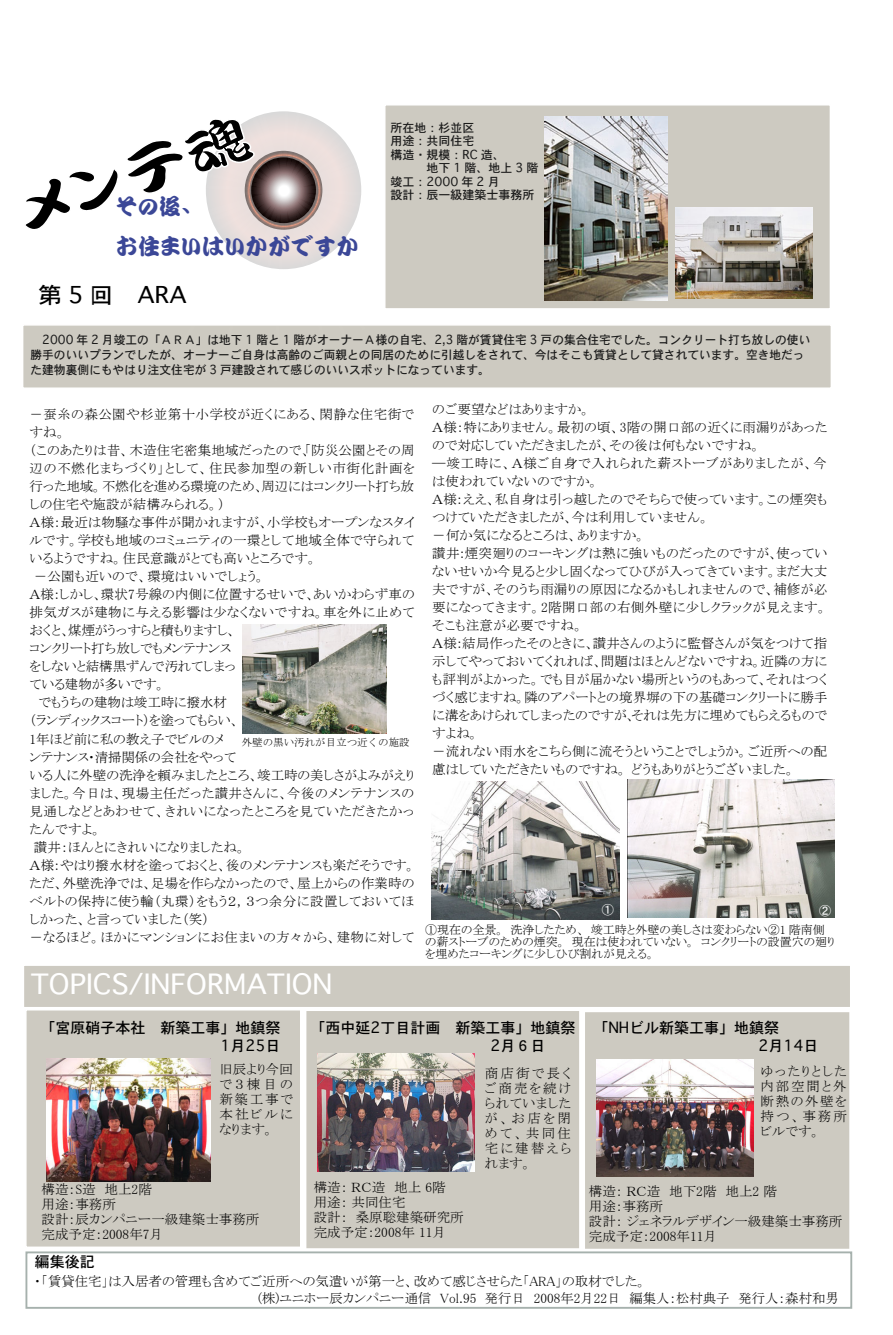
<style>
.page{position:relative;width:893px;height:1335px;background:#fff}
.page>*{position:absolute;margin:0;border:0;box-sizing:border-box;transform-origin:0 0}
.t1{font:27px "Osaka";color:#fff;scale:1.05 1}
.t2{font:22.5px/39.3px "Kantinliu EGP Heavy SJIS";color:#3b4797}
.t3{font:22.5px "Osaka";color:#000;scale:1.06 1}
.t4{font:15px "Osaka";color:#000}
.t5{font:13.5px/15px "MS P Mincho";letter-spacing:.01em;color:#000}
.t6{font:13.5px "MS P Mincho";letter-spacing:.035em;color:#000}
.t7{font:13.5px "MS P Mincho";letter-spacing:.03em;color:#000}
.t8{font:13.5px "MS P Mincho";letter-spacing:-.01em;color:#000}
.t9{font:13.5px "MS P Mincho";letter-spacing:.04em;color:#000}
.t10{font:13.5px "MS P Mincho";letter-spacing:.055em;color:#000}
.t11{font:12px/13.5px "Osaka";color:#1a1a1a}
.t12{font:12px/12px "MS P Mincho";color:#000}
.t13{font:12px "MS Gothic";color:#fff}
.t14{font:10.5px "MS Mincho";color:#000}
</style>
<div class="page">
<div style="left:306px;top:1011px;width:273px;height:237px;background:#cdcac1"></div>
<div style="left:23px;top:325px;width:808px;height:63px;background:#cdcac1"></div>
<div style="left:22px;top:324px;width:810px;height:65px;border:2px solid #fff"></div>
<div style="left:26px;top:1010px;width:275px;height:237px;background:#cdcac1"></div>
<div style="left:25px;top:1009px;width:276px;height:239px;border:2px solid #fff"></div>
<div style="left:25px;top:1251px;width:827px;height:58px;border:2px solid #a6b1ad"></div>
<div style="left:23px;top:965px;width:828px;height:42px;background:#cdcac1"></div>
<div style="left:23px;top:964px;width:828px;height:44px;border:2px solid #fff"></div>
<svg style="left:96px;top:111px;width:375px;height:216px"></svg>
<svg style="left:25px;top:167px;width:95px;height:63px"></svg>
<svg style="left:126px;top:117px;width:129px;height:78px"></svg>
<div style="left:385px;top:105px;width:445px;height:204px;background:#cdcac1"></div>
<div style="left:384px;top:104px;width:447px;height:206px;border:2px solid #fff"></div>
<div style="left:585px;top:1012px;width:264px;height:236px;background:#cdcac1"></div>
<img style="left:317px;top:1054px;width:158px;height:118px">
<img style="left:596px;top:1059px;width:157px;height:118px">
<img style="left:47px;top:1058px;width:164px;height:123px">
<img style="left:675px;top:207px;width:137px;height:92px">
<img style="left:545px;top:116px;width:122px;height:184px">
<img style="left:628px;top:779px;width:206px;height:139px">
<img style="left:431px;top:781px;width:189px;height:138px">
<img style="left:242px;top:624px;width:145px;height:110px">
<p class="t2" style="left:116px;top:187px;width:244px">その後、<br>お住まいはいかがですか</p>
<p class="t3" style="left:38px;top:281px;width:142px">第 5 回　ARA</p>
<p class="t11" style="left:391px;top:120px;width:150px">所在地：杉並区<br>用途：共同住宅<br>構造・規模：RC 造、<br>　　　地下 1 階、地上 3 階竣工：2000 年 2 月<br>設計：辰一級建築士事務所</p>
<p class="t11" style="left:31px;top:332px;width:781px;line-height:15px">　2000 年 2 月竣工の「ＡＲＡ」は地下 1 階と 1 階がオーナーＡ様の自宅、2,3 階が賃貸住宅 3 戸の集合住宅でした。コンクリート打ち放しの使い勝手のいいプランでしたが、オーナーご自身は高齢のご両親との同居のために引越しをされて、今はそこも賃貸として貸されています。空き地だった建物裏側にもやはり注文住宅が 3 戸建設されて感じのいいスポットになっています。</p>
<p class="t7" style="left:30px;top:408px;width:386px">－蚕糸の森公園や杉並第十小学校が近くにある、閑静な住宅街で</p>
<p class="t5" style="left:30px;top:425px;width:38px">すね。</p>
<p class="t5" style="left:30px;top:443px;width:387px">（このあたりは昔、木造住宅密集地域だったので、「防災公園とその周</p>
<p class="t10" style="left:30px;top:462px;width:386px">辺の不燃化まちづくり」として、住民参加型の新しい市街化計画を</p>
<p class="t5" style="left:30px;top:479px;width:386px">行った地域。不燃化を進める環境のため、周辺にはコンクリート打ち放</p>
<p class="t5" style="left:30px;top:497px;width:197px">しの住宅や施設が結構みられる。）</p>
<p class="t5" style="left:30px;top:515px;width:386px">Ａ様：最近は物騒な事件が聞かれますが、小学校もオープンなスタイ</p>
<p class="t5" style="left:30px;top:533px;width:386px">ルです。学校も地域のコミュニティの一環として地域全体で守られて</p>
<p class="t5" style="left:30px;top:551px;width:289px">いるようですね。住民意識がとても高いところです。</p>
<p class="t5" style="left:34px;top:569px;width:233px">－公園も近いので、環境はいいでしょう。</p>
<p class="t5" style="left:30px;top:587px;width:387px">Ａ様：しかし、環状7号線の内側に位置するせいで、あいかわらず車の</p>
<p class="t7" style="left:30px;top:606px;width:386px">排気ガスが建物に与える影響は少なくないですね。車を外に止めて</p>
<p class="t5" style="left:30px;top:623px;width:208px">おくと、煤煙がうっすらと積もりますし、</p>
<p class="t5" style="left:30px;top:641px;width:203px">コンクリート打ち放しでもメンテナンス</p>
<p class="t5" style="left:30px;top:659px;width:208px">をしないと結構黒ずんで汚れてしまっ</p>
<p class="t5" style="left:30px;top:677px;width:137px">ている建物が多いです。</p>
<p class="t8" style="left:39px;top:696px;width:190px">でもうちの建物は竣工時に撥水材</p>
<p class="t5" style="left:30px;top:713px;width:211px">（ランディックスコート）を塗ってもらい、</p>
<p class="t5" style="left:30px;top:731px;width:196px">1年ほど前に私の教え子でビルのメ</p>
<p class="t8" style="left:30px;top:750px;width:208px">ンテナンス・清掃関係の会社をやって</p>
<p class="t5" style="left:30px;top:767px;width:386px">いる人に外壁の洗浄を頼みましたところ、竣工時の美しさがよみがえり</p>
<p class="t6" style="left:30px;top:786px;width:386px">ました。今日は、現場主任だった讃井さんに、今後のメンテナンスの</p>
<p class="t9" style="left:30px;top:804px;width:386px">見通しなどとあわせて、きれいになったところを見ていただきたかっ</p>
<p class="t5" style="left:30px;top:821px;width:73px">たんですよ。</p>
<p class="t5" style="left:34px;top:839px;width:214px">讃井：ほんとにきれいになりましたね。</p>
<p class="t5" style="left:30px;top:857px;width:387px">Ａ様：やはり撥水材を塗っておくと、後のメンテナンスも楽だそうです。</p>
<p class="t5" style="left:30px;top:875px;width:386px">ただ、外壁洗浄では、足場を作らなかったので、屋上からの作業時の</p>
<p class="t6" style="left:30px;top:894px;width:386px">ベルトの保持に使う輪（丸環）をもう２，３つ余分に設置しておいてほ</p>
<p class="t5" style="left:30px;top:911px;width:181px">しかった、と言っていました（笑）</p>
<p class="t5" style="left:30px;top:929px;width:386px">－なるほど。ほかにマンションにお住まいの方々から、建物に対して</p>
<p class="t14" style="left:242px;top:737px;width:169px">外壁の黒い汚れが目立つ近くの施設</p>
<p class="t1" style="left:31px;top:966px;width:289px">TOPICS/INFORMATION</p>
<p class="t5" style="left:432px;top:400px;width:397px;line-height:18px">のご要望などはありますか。<br>Ａ様：特にありません。最初の頃、3階の開口部の近くに雨漏りがあったので対応していただきましたが、その後は何もないですね。<br>―竣工時に、Ａ様ご自身で入れられた薪ストーブがありましたが、今は使われていないのですか。<br>Ａ様：ええ、私自身は引っ越したのでそちらで使っています。この煙突もつけていただきましたが、今は利用していません。<br>－何か気になるところは、ありますか。<br>讃井：煙突廻りのコーキングは熱に強いものだったのですが、使っていないせいか今見ると少し固くなってひびが入ってきています。まだ大丈夫ですが、そのうち雨漏りの原因になるかもしれませんので、補修が必要になってきます。2階開口部の右側外壁に少しクラックが見えます。そこも注意が必要ですね。<br>Ａ様：結局作ったそのときに、讃井さんのように監督さんが気をつけて指示してやっておいてくれれば、問題はほとんどないですね。近隣の方にも評判がよかった。でも目が届かない場所というのもあって、それはつくづく感じますね。隣のアパートとの境界塀の下の基礎コンクリートに勝手に溝をあけられてしまったのですが、それは先方に埋めてもらえるものですよね。<br>－流れない雨水をこちら側に流そうということでしょうか。ご近所への配慮はしていただきたいものですね。 どうもありがとうございました。</p>
<p class="t13" style="left:602px;top:904px;width:13px">①</p>
<p class="t13" style="left:819px;top:905px;width:13px">②</p>
<p class="t12" style="left:425px;top:923px;width:411px">①現在の全景。洗浄したため、竣工時と外壁の美しさは変わらない②1 階南側の薪ストーブのための煙突。現在は使われていない。コンクリートの設置穴の廻りを埋めたコーキングに少しひび割れが見える。</p>
<p class="t4" style="left:41px;top:1018px;width:241px">「宮原硝子本社　新築工事」地鎮祭</p>
<p class="t4" style="left:310px;top:1018px;width:470px">「西中延2丁目計画　新築工事」地鎮祭　「NHビル新築工事」地鎮祭</p>
<p class="t5" style="left:219px;top:1061px;width:75px;text-align:justify">旧辰より今回で３棟目の新築工事で本社ビルになります。</p>
<p class="t5" style="left:485px;top:1065px;width:88px;text-align:justify">商店街で長くご商売を続けられていましたが、お店を閉めて、共同住宅に建替えられます。</p>
<p class="t5" style="left:761px;top:1064px;width:88px;text-align:justify">ゆったりとした内部空間と外断熱の外壁を持つ、事務所ビルです。</p>
<p class="t5" style="left:42px;top:1182px;width:219px">構造：S造　地上2階　　　<br>用途：事務所<br>設計：辰カンパニー一級建築士事務所完成予定：2008年7月</p>
<p class="t5" style="left:314px;top:1179px;width:151px">構造： ＲＣ造　地上 6階　用途： 共同住宅<br>設計： 桑原聡建築研究所完成予定：2008年 11月</p>
<p class="t5" style="left:589px;top:1183px;width:255px">構造： ＲＣ造　地下2階　地上2 階　<br>用途：事務所<br>設計： ジェネラルデザイン一級建築士事務所完成予定：2008年11月</p>
<p class="t4" style="left:35px;top:1252px;width:62px">編集後記</p>
<p class="t5" style="left:34px;top:1273px;width:614px">・「賃貸住宅」は入居者の管理も含めてご近所への気遣いが第一と、改めて感じさせらた「ARA」の取材でした。</p>
<p class="t5" style="left:258px;top:1290px;width:591px">(株)ユニホー辰カンパニー通信　Vol.95 発行日　2008年2月22日　編集人：松村典子　発行人：森村和男　</p>
</div>
